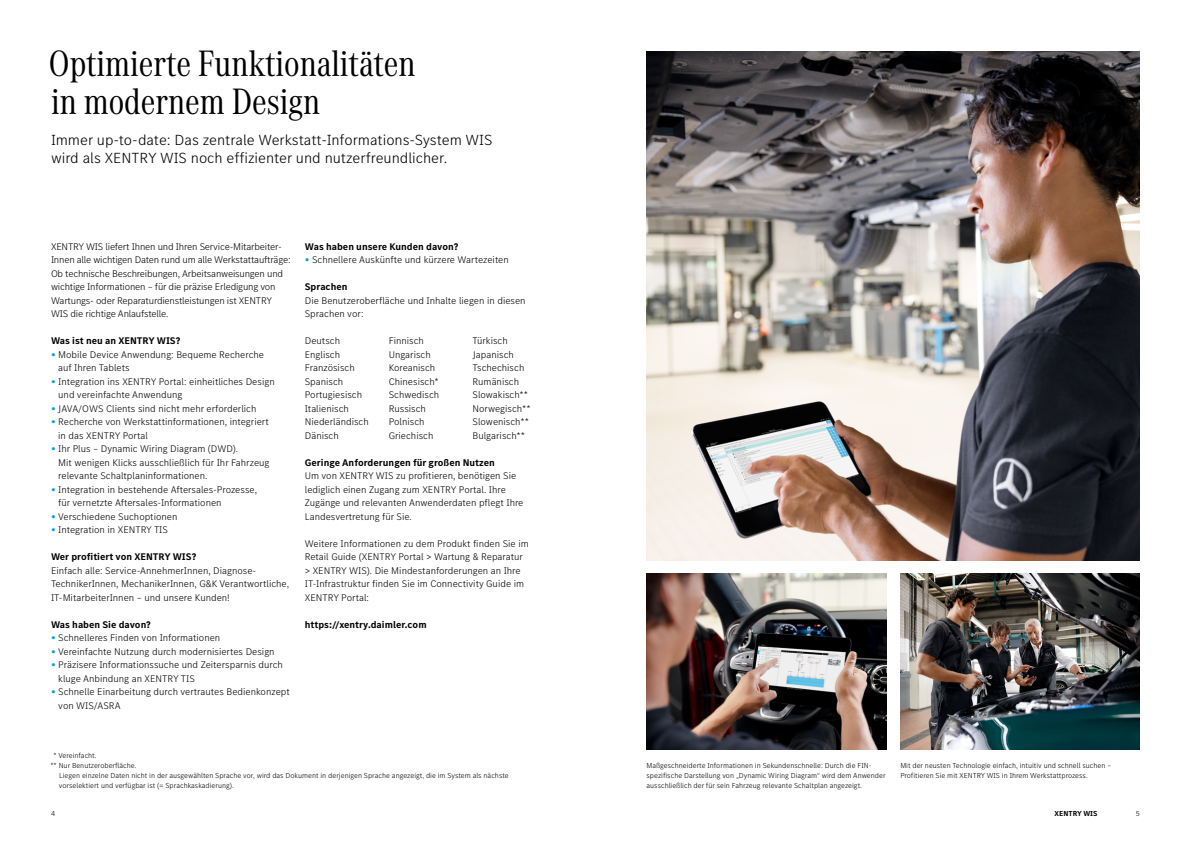
<style>
.page{position:relative;width:1191px;height:842px;background:#fff}
.page>*{position:absolute;margin:0;border:0;box-sizing:border-box;transform-origin:0 0}
.t1{font:38px/38px "MB Corpo A Title Cond";color:#000}
.t2{font:300 15.2px/18.2px "MB Corpo S Text";color:#000}
.t3{font:300 10px/13.5px "MB Corpo S Text";color:#000}
.t4{font:300 10px/13.5px "MB Corpo S Text";letter-spacing:-.02em;color:#000}
.t5{font:700 10px "MB Corpo S Text";color:#000}
.t6{font:300 7.5px/10.1px "MB Corpo S Text";color:#000}
.t7{font:700 7.5px "MB Corpo S Text";color:#000}
.s1{color:#009ee3}
</style>
<div class="page">
<img style="left:646px;top:51px;width:494px;height:509px">
<img style="left:646px;top:574px;width:240px;height:175px">
<img style="left:900px;top:574px;width:240px;height:175px">
<h1 class="t1" style="left:49px;top:42px;width:368px">Optimierte Funktionalitäten in modernem Design</h1>
<h2 class="t2" style="left:51px;top:130px;width:443px">Immer up-to-date: Das zentrale Werkstatt-Informations-System WIS wird als XENTRY WIS noch effizienter und nutzerfreundlicher.</h2>
<p class="t4" style="left:51px;top:239px;width:241px">XENTRY WIS liefert Ihnen und Ihren Service-Mitarbeiter-Innen alle wichtigen Daten rund um alle Werkstattaufträge:<br>Ob technische Beschreibungen, Arbeitsanweisungen und wichtige Informationen – für die präzise Erledigung von Wartungs- oder Reparaturdienstleistungen ist XENTRY WIS die richtige Anlaufstelle.</p>
<p class="t5" style="left:51px;top:334px;width:131px">Was ist neu an XENTRY WIS?</p>
<p class="t3" style="left:58px;top:347px;width:207px;text-indent:-7px"><span class="s1">•</span> Mobile Device Anwendung: Bequeme Recherche auf Ihren Tablets</p>
<p class="t3" style="left:58px;top:374px;width:218px;text-indent:-7px"><span class="s1">•</span> Integration ins XENTRY Portal: einheitliches Design und vereinfachte Anwendung</p>
<p class="t3" style="left:51px;top:401px;width:207px"><span class="s1">•</span> JAVA/OWS Clients sind nicht mehr erforderlich</p>
<p class="t3" style="left:58px;top:415px;width:212px;text-indent:-7px"><span class="s1">•</span> Recherche von Werkstattinformationen, integriert in das XENTRY Portal</p>
<p class="t3" style="left:58px;top:442px;width:213px;text-indent:-7px"><span class="s1">•</span> Ihr Plus – Dynamic Wiring Diagram (DWD).<br>Mit wenigen Klicks ausschließlich für Ihr Fahrzeug relevante Schaltplaninformationen.</p>
<p class="t3" style="left:58px;top:482px;width:200px;text-indent:-7px"><span class="s1">•</span> Integration in bestehende Aftersales-Prozesse, für vernetzte Aftersales-Informationen</p>
<p class="t3" style="left:51px;top:509px;width:128px"><span class="s1">•</span> Verschiedene Suchoptionen</p>
<p class="t3" style="left:51px;top:523px;width:118px"><span class="s1">•</span> Integration in XENTRY TIS</p>
<p class="t5" style="left:51px;top:550px;width:147px">Wer profitiert von XENTRY WIS?</p>
<p class="t3" style="left:51px;top:563px;width:240px">Einfach alle: Service-AnnehmerInnen, Diagnose-<br>TechnikerInnen, MechanikerInnen, G&amp;K Verantwortliche,<br>IT-MitarbeiterInnen – und unsere Kunden!</p>
<p class="t5" style="left:51px;top:618px;width:101px">Was haben Sie davon?</p>
<p class="t3" style="left:51px;top:631px;width:171px"><span class="s1">•</span> Schnelleres Finden von Informationen</p>
<p class="t3" style="left:51px;top:644px;width:225px"><span class="s1">•</span> Vereinfachte Nutzung durch modernisiertes Design</p>
<p class="t3" style="left:58px;top:658px;width:226px;text-indent:-7px"><span class="s1">•</span> Präzisere Informationssuche und Zeitersparnis durch kluge Anbindung an XENTRY TIS</p>
<p class="t3" style="left:58px;top:685px;width:233px;text-indent:-7px"><span class="s1">•</span> Schnelle Einarbeitung durch vertrautes Bedienkonzept von WIS/ASRA</p>
<p class="t5" style="left:305px;top:240px;width:155px">Was haben unsere Kunden davon?</p>
<p class="t3" style="left:305px;top:253px;width:205px"><span class="s1">•</span> Schnellere Auskünfte und kürzere Wartezeiten</p>
<p class="t5" style="left:305px;top:280px;width:44px">Sprachen</p>
<p class="t3" style="left:305px;top:293px;width:222px">Die Benutzeroberfläche und Inhalte liegen in diesen<br>Sprachen vor:</p>
<p class="t3" style="left:305px;top:334px;width:65px">Deutsch<br>Englisch<br>Französisch<br>Spanisch<br>Portugiesisch<br>Italienisch<br>Niederländisch<br>Dänisch</p>
<p class="t3" style="left:389px;top:334px;width:52px">Finnisch<br>Ungarisch<br>Koreanisch<br>Chinesisch*<br>Schwedisch<br>Russisch<br>Polnisch<br>Griechisch</p>
<p class="t3" style="left:472px;top:334px;width:60px">Türkisch<br>Japanisch<br>Tschechisch<br>Rumänisch<br>Slowakisch**<br>Norwegisch**<br>Slowenisch**<br>Bulgarisch**</p>
<p class="t5" style="left:305px;top:456px;width:192px">Geringe Anforderungen für großen Nutzen</p>
<p class="t3" style="left:305px;top:469px;width:220px">Um von XENTRY WIS zu profitieren, benötigen Sie lediglich einen Zugang zum XENTRY Portal. Ihre Zugänge und relevanten Anwenderdaten pflegt Ihre Landesvertretung für Sie.</p>
<p class="t3" style="left:305px;top:536px;width:225px">Weitere Informationen zu dem Produkt finden Sie im Retail Guide (XENTRY Portal &gt; Wartung &amp; Reparatur &gt; XENTRY WIS). Die Mindestanforderungen an Ihre IT-Infrastruktur finden Sie im Connectivity Guide im XENTRY Portal:</p>
<p class="t5" style="left:305px;top:618px;width:123px">https://xentry.daimler.com</p>
<p class="t6" style="left:54px;top:750px;width:44px">* Vereinfacht.</p>
<p class="t6" style="left:50px;top:760px;width:88px">** Nur Benutzeroberfläche.</p>
<p class="t6" style="left:59px;top:770px;width:451px">Liegen einzelne Daten nicht in der ausgewählten Sprache vor, wird das Dokument in derjenigen Sprache angezeigt, die im System als nächste</p>
<p class="t6" style="left:59px;top:780px;width:176px">vorselektiert und verfügbar ist (= Sprachkaskadierung).</p>
<p class="t6" style="left:646px;top:760px;width:240px">Maßgeschneiderte Informationen in Sekundenschnelle: Durch die FIN&shy;spezifische Darstellung von „Dynamic Wiring Diagram“ wird dem Anwender ausschließlich der für sein Fahrzeug relevante Schaltplan angezeigt.</p>
<p class="t6" style="left:900px;top:760px;width:212px">Mit der neusten Technologie einfach, intuitiv und schnell suchen –<br>Profitieren Sie mit XENTRY WIS in Ihrem Werkstattprozess.</p>
<p class="t6" style="left:51px;top:808px;width:6px">4</p>
<p class="t7" style="left:1054px;top:808px;width:45px">XENTRY WIS</p>
<p class="t6" style="left:1136px;top:808px;width:5px">5</p>
</div>
